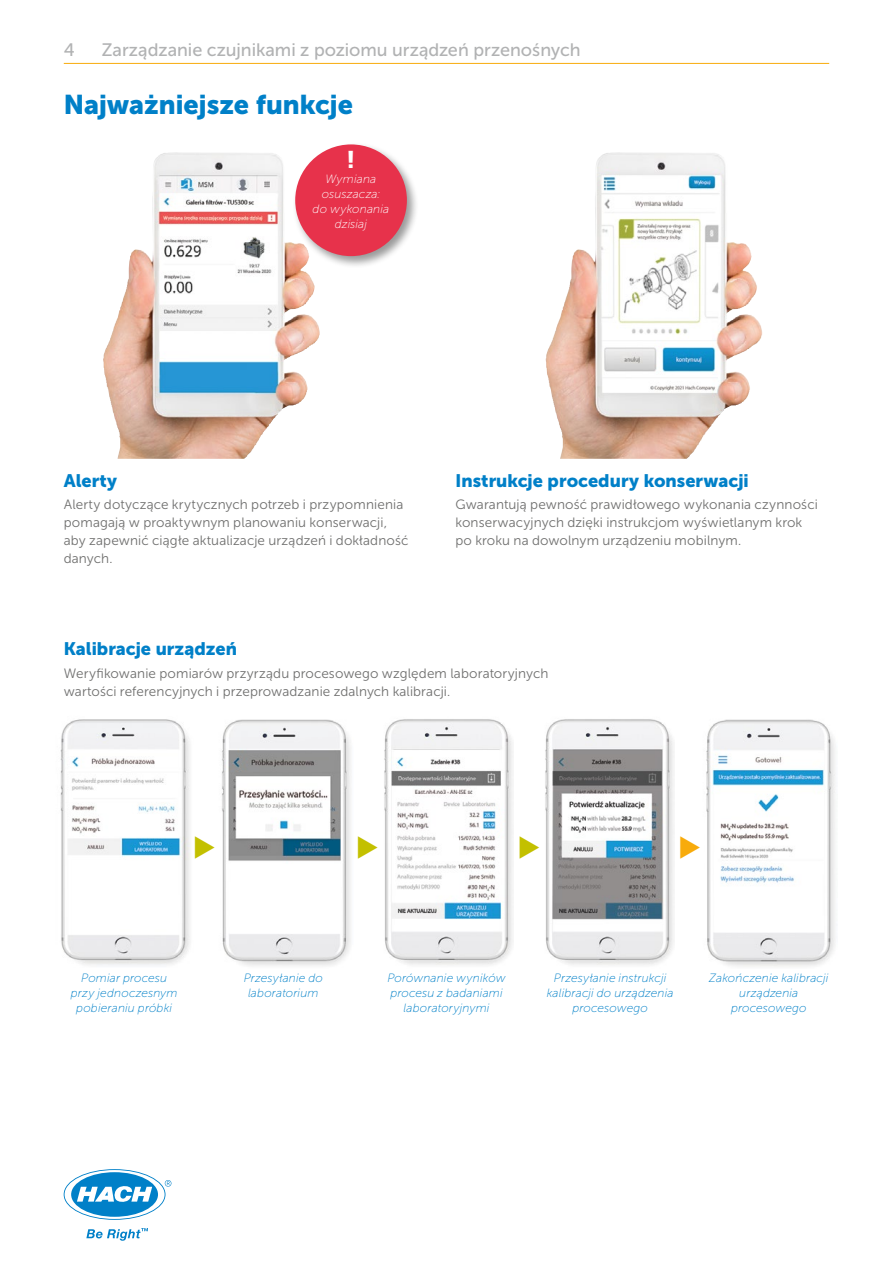
<style>
.page{position:relative;width:893px;height:1263px;background:#fff}
.page>*{position:absolute;margin:0;border:0;box-sizing:border-box;transform-origin:0 0}
.t1{font:27px "Museo Sans Cyrl 900";color:#0080c8}
.t2{font:24px "Museo Sans Cyrl 900";color:#fff}
.t3{font:18px "Museo Sans Cyrl 900";color:#0080c8}
.t4{font:18px "Museo Sans Cyrl 500";color:#b1b2b3}
.t5{font:13.5px/18px "Museo Sans Cyrl 300";letter-spacing:.01em;color:#6f6f6e}
.t6{font:italic 12px/15px "Museo Sans Cyrl 100";letter-spacing:.01em;color:#0080c8;text-align:center}
.t7{font:italic 12px/15px "Museo Sans Cyrl 100";letter-spacing:.01em;color:#fff;text-align:center}
</style>
<div class="page">
<svg style="left:65px;top:1170px;width:106px;height:49px"></svg>
<svg style="left:86px;top:1228px;width:62px;height:13px"></svg>
<hr style="left:64px;top:63px;width:765px;height:1px;background:#f8ab0b">
<img style="left:545px;top:152px;width:201px;height:307px">
<img style="left:103px;top:152px;width:202px;height:307px">
<div style="left:293px;top:142px;width:126px;height:126px;background:#000;opacity:.4"></div>
<div style="left:295px;top:144px;width:112px;height:112px;background:#e7324b;border-radius:50%"></div>
<img style="left:60px;top:719px;width:130px;height:246px">
<img style="left:222px;top:719px;width:129px;height:247px">
<img style="left:384px;top:719px;width:129px;height:246px">
<img style="left:545px;top:719px;width:129px;height:246px">
<img style="left:706px;top:719px;width:129px;height:248px">
<h3 class="t4" style="left:64px;top:40px;width:12px">4</h3>
<h3 class="t4" style="left:102px;top:40px;width:480px">Zarządzanie czujnikami z poziomu urządzeń przenośnych</h3>
<h1 class="t1" style="left:64px;top:89px;width:291px">Najważniejsze funkcje</h1>
<h2 class="t2" style="left:347px;top:146px;width:9px">!</h2>
<p class="t7" style="left:313px;top:172px;width:78px">Wymiana osuszacza:<br>do wykonania dzisiaj</p>
<h3 class="t3" style="left:64px;top:470px;width:55px">Alerty</h3>
<p class="t5" style="left:64px;top:495px;width:346px">Alerty dotyczące krytycznych potrzeb i przypomnienia pomagają w proaktywnym planowaniu konserwacji, aby zapewnić ciągłe aktualizacje urządzeń i dokładność danych.</p>
<h3 class="t3" style="left:455px;top:470px;width:295px">Instrukcje procedury konserwacji</h3>
<p class="t5" style="left:455px;top:495px;width:364px">Gwarantują pewność prawidłowego wykonania czynności konserwacyjnych dzięki instrukcjom wyświetlanym krok po kroku na dowolnym urządzeniu mobilnym.</p>
<h3 class="t3" style="left:64px;top:639px;width:175px">Kalibracje urządzeń</h3>
<p class="t5" style="left:64px;top:664px;width:486px">Weryfikowanie pomiarów przyrządu procesowego względem laboratoryjnych wartości referencyjnych i przeprowadzanie zdalnych kalibracji.</p>
<p class="t6" style="left:71px;top:970px;width:108px">Pomiar procesu przy jednoczesnym pobieraniu próbki</p>
<p class="t6" style="left:244px;top:971px;width:81px">Przesyłanie do laboratorium</p>
<p class="t6" style="left:387px;top:971px;width:120px">Porównanie wyników procesu z badaniami laboratoryjnymi</p>
<p class="t6" style="left:547px;top:971px;width:128px">Przesyłanie instrukcji kalibracji do urządzenia procesowego</p>
<p class="t6" style="left:709px;top:971px;width:121px">Zakończenie kalibracji urządzenia procesowego</p>
</div>
